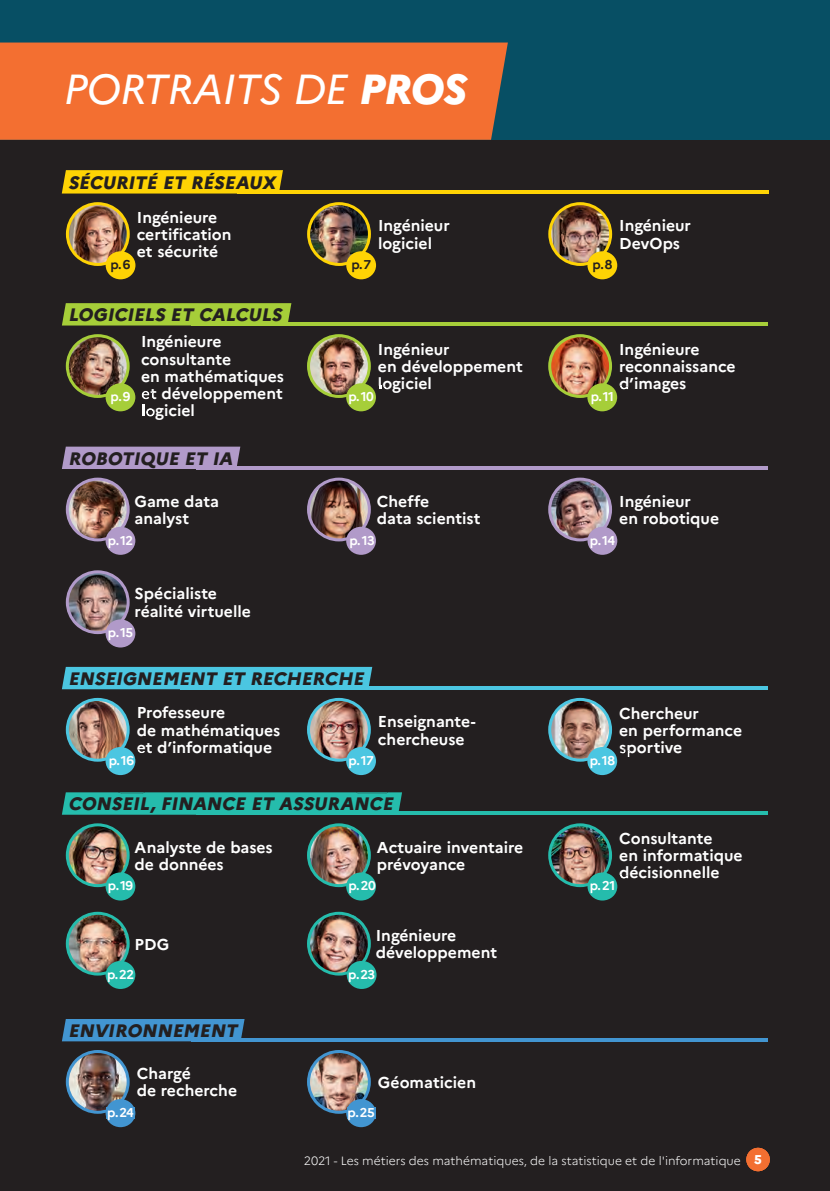
<style>
.page{position:relative;width:830px;height:1191px;background:#fff}
.page>*{position:absolute;margin:0;border:0;box-sizing:border-box;transform-origin:0 0}
.t1{font:italic 42px "Marianne";letter-spacing:-.02em;color:#fff}
.t2{font:italic 800 18px "Marianne";color:#231f20}
.t3{font:700 15.75px/17.2px "Marianne";color:#fff}
.t4{font:700 12.75px "Marianne";letter-spacing:-.035em;color:#fff}
.t5{font:700 12.75px "Marianne";color:#231f20}
.t6{font:300 12px "Marianne";color:#fff}
.s1{font-weight:800}
.s2{font-weight:800;font-size:12.75px}
</style>
<div class="page">
<div style="left:0;top:135px;width:829px;height:1056px;background:#231f20"></div>
<div style="left:0;top:0;width:829px;height:140px;background:#074f64"></div>
<div style="left:0;top:43px;width:507px;height:97px;background:#f36f31"></div>
<div style="left:746px;top:1147px;width:23px;height:24px;background:#f36f31;border-radius:50%"></div>
<div style="left:62px;top:170px;width:221px;height:23px;background:#fed304"></div>
<img style="left:307px;top:202px;width:64px;height:64px">
<div style="left:346px;top:251px;width:30px;height:28px;background:#fed304;border-radius:50%"></div>
<img style="left:548px;top:202px;width:64px;height:64px">
<div style="left:587px;top:251px;width:30px;height:28px;background:#fed304;border-radius:50%"></div>
<hr style="left:237px;top:190px;width:530px;height:3px;background:#fed304">
<svg style="left:62px;top:202px;width:229px;height:123px"></svg>
<img style="left:66px;top:334px;width:88px;height:83px">
<div style="left:105px;top:383px;width:30px;height:28px;background:#a6ce39;border-radius:50%"></div>
<img style="left:307px;top:334px;width:83px;height:78px">
<div style="left:346px;top:383px;width:30px;height:28px;background:#a6ce39;border-radius:50%"></div>
<img style="left:548px;top:334px;width:81px;height:78px">
<div style="left:587px;top:383px;width:30px;height:28px;background:#a6ce39;border-radius:50%"></div>
<hr style="left:192px;top:322px;width:575px;height:3px;background:#a6ce39">
<div style="left:62px;top:1019px;width:182px;height:22px;background:#4295d1"></div>
<img style="left:66px;top:1050px;width:70px;height:78px">
<div style="left:105px;top:1099px;width:30px;height:28px;background:#4295d1;border-radius:50%"></div>
<div style="left:106px;top:1107px;width:29px;height:12px;background:#4295d1"></div>
<img style="left:307px;top:1050px;width:69px;height:78px">
<div style="left:346px;top:1099px;width:30px;height:28px;background:#4295d1;border-radius:50%"></div>
<hr style="left:192px;top:1038px;width:575px;height:3px;background:#4295d1">
<div style="left:62px;top:446px;width:178px;height:23px;background:#b19ac9"></div>
<img style="left:548px;top:477px;width:70px;height:78px">
<div style="left:587px;top:527px;width:30px;height:28px;background:#b19ac9;border-radius:50%"></div>
<hr style="left:197px;top:466px;width:570px;height:3px;background:#b19ac9">
<img style="left:66px;top:823px;width:70px;height:166px">
<div style="left:105px;top:961px;width:30px;height:28px;background:#25bcac;border-radius:50%"></div>
<img style="left:307px;top:823px;width:70px;height:166px">
<div style="left:346px;top:872px;width:30px;height:28px;background:#25bcac;border-radius:50%"></div>
<img style="left:548px;top:823px;width:81px;height:78px">
<div style="left:587px;top:872px;width:30px;height:28px;background:#25bcac;border-radius:50%"></div>
<hr style="left:197px;top:811px;width:570px;height:3px;background:#25bcac">
<svg style="left:62px;top:477px;width:314px;height:212px"></svg>
<svg style="left:62px;top:698px;width:340px;height:116px"></svg>
<div style="left:346px;top:747px;width:30px;height:28px;background:#4bc6e1;border-radius:50%"></div>
<img style="left:548px;top:698px;width:84px;height:78px">
<div style="left:587px;top:747px;width:30px;height:28px;background:#4bc6e1;border-radius:50%"></div>
<hr style="left:181px;top:686px;width:586px;height:3px;background:#4bc6e1">
<h1 class="t1" style="left:64px;top:72px;width:404px">PORTRAITS DE <span class="s1">PROS</span></h1>
<p class="t2" style="left:68px;top:172px;width:212px">SÉCURITÉ ET RÉSEAUX</p>
<p class="t3" style="left:137px;top:210px;width:96px">Ingénieure certification et sécurité</p>
<p class="t5" style="left:110px;top:259px;width:21px">p. 6</p>
<p class="t2" style="left:68px;top:305px;width:218px">LOGICIELS ET CALCULS</p>
<p class="t3" style="left:141px;top:335px;width:144px">Ingénieure consultante<br>en mathématiques et développement logiciel</p>
<p class="t4" style="left:111px;top:391px;width:21px">p. 9</p>
<p class="t2" style="left:68px;top:448px;width:169px">ROBOTIQUE ET IA</p>
<p class="t3" style="left:134px;top:494px;width:86px">Game data analyst</p>
<p class="t4" style="left:108px;top:535px;width:27px">p.12</p>
<p class="t3" style="left:134px;top:587px;width:118px">Spécialiste réalité virtuelle</p>
<p class="t4" style="left:108px;top:627px;width:27px">p.15</p>
<p class="t5" style="left:351px;top:259px;width:21px">p. 7</p>
<p class="t3" style="left:378px;top:219px;width:73px">Ingénieur logiciel</p>
<p class="t3" style="left:378px;top:342px;width:146px">Ingénieur<br>en développement logiciel</p>
<p class="t4" style="left:348px;top:391px;width:27px">p.10</p>
<p class="t3" style="left:377px;top:494px;width:105px">Cheffe<br>data scientist</p>
<p class="t4" style="left:349px;top:535px;width:27px">p.13</p>
<p class="t2" style="left:68px;top:668px;width:300px">ENSEIGNEMENT ET RECHERCHE</p>
<p class="t3" style="left:137px;top:706px;width:145px">Professeure<br>de mathématiques et d’informatique</p>
<p class="t4" style="left:109px;top:755px;width:27px">p.16</p>
<p class="t3" style="left:378px;top:714px;width:99px">Enseignante&shy;chercheuse</p>
<p class="t4" style="left:348px;top:755px;width:27px">p.17</p>
<p class="t2" style="left:68px;top:794px;width:329px">CONSEIL, FINANCE ET ASSURANCE</p>
<p class="t3" style="left:134px;top:840px;width:140px">Analyste de bases de données</p>
<p class="t4" style="left:108px;top:880px;width:27px">p.19</p>
<p class="t3" style="left:377px;top:840px;width:148px">Actuaire inventaire prévoyance</p>
<p class="t4" style="left:348px;top:880px;width:29px">p.20</p>
<p class="t3" style="left:134px;top:937px;width:36px">PDG</p>
<p class="t4" style="left:107px;top:969px;width:29px">p.22</p>
<p class="t2" style="left:68px;top:1020px;width:174px">ENVIRONNEMENT</p>
<p class="t3" style="left:137px;top:1066px;width:102px">Chargé<br>de recherche</p>
<p class="t4" style="left:107px;top:1107px;width:28px">p.24</p>
<p class="t3" style="left:375px;top:928px;width:123px">Ingénieure développement</p>
<p class="t4" style="left:348px;top:969px;width:28px">p.23</p>
<p class="t3" style="left:378px;top:1075px;width:100px">Géomaticien</p>
<p class="t4" style="left:347px;top:1107px;width:29px">p.25</p>
<p class="t5" style="left:592px;top:259px;width:21px">p. 8</p>
<p class="t3" style="left:619px;top:219px;width:73px">Ingénieur<br>DevOps</p>
<p class="t3" style="left:619px;top:342px;width:118px">Ingénieure reconnaissance d’images</p>
<p class="t4" style="left:590px;top:391px;width:25px">p.11</p>
<p class="t3" style="left:619px;top:494px;width:101px">Ingénieur<br>en robotique</p>
<p class="t4" style="left:589px;top:535px;width:27px">p.14</p>
<p class="t3" style="left:619px;top:706px;width:124px">Chercheur<br>en performance sportive</p>
<p class="t4" style="left:589px;top:755px;width:27px">p.18</p>
<p class="t3" style="left:619px;top:831px;width:125px">Consultante<br>en informatique décisionnelle</p>
<p class="t4" style="left:589px;top:880px;width:27px">p. 21</p>
<p class="t6" style="left:304px;top:1155px;width:459px">2021 - Les métiers des mathématiques, de la statistique et de l'informatique <span class="s2">5</span></p>
</div>
